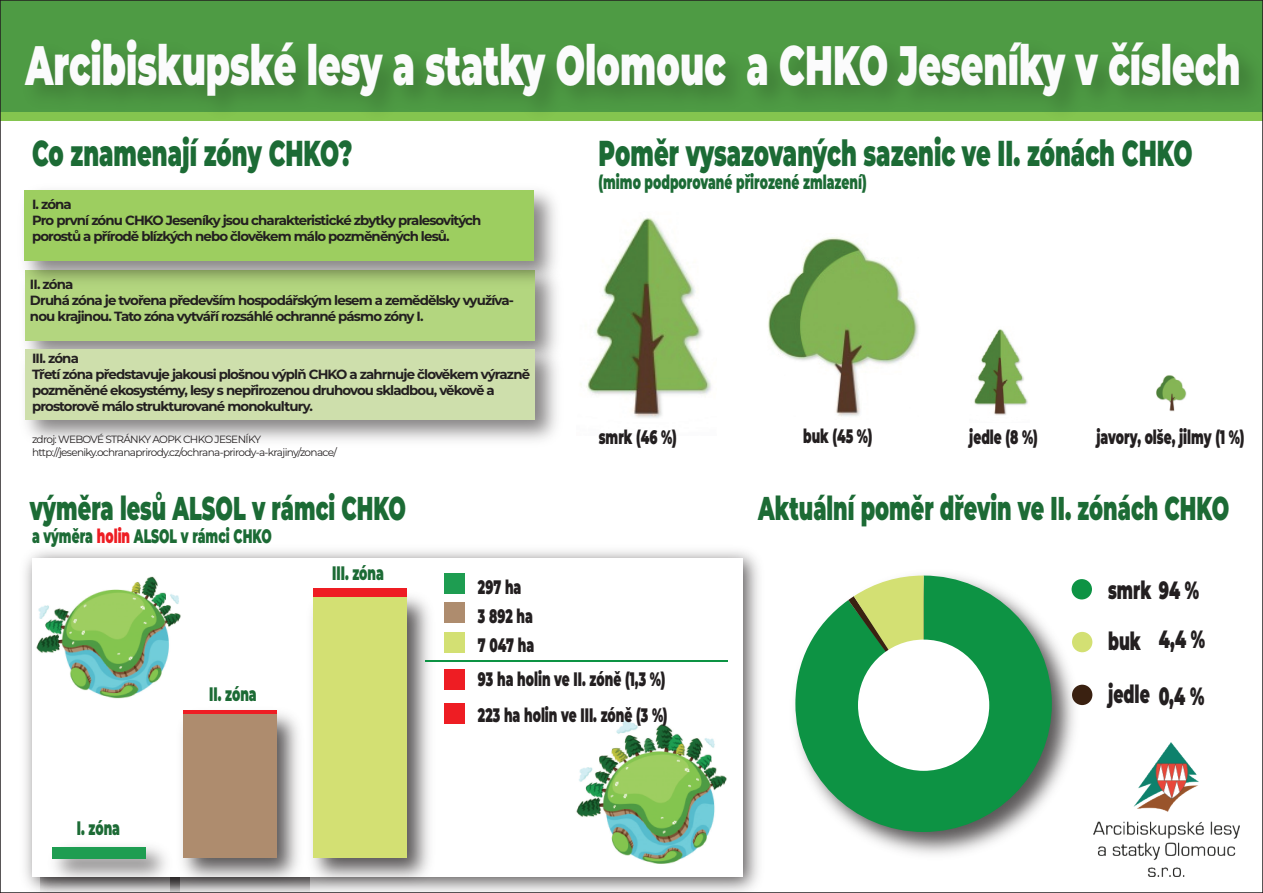
<style>
.page{position:relative;width:1263px;height:893px;background:#fff}
.page>*{position:absolute;margin:0;border:0;box-sizing:border-box;transform-origin:0 0}
.t1{font:900 55.5px "Montserrat";color:#fbfbfc;scale:.63 1}
.t2{font:900 36px "Montserrat";color:#1c6b35;scale:.63 1}
.t3{font:900 33px "Montserrat";color:#1c6b35;scale:.63 1}
.t4{font:900 24.9px "Montserrat";color:#231f20;scale:.63 1}
.t5{font:900 19.5px/29.1px "Montserrat";color:#231f20;scale:.63 1}
.t6{font:900 19.5px "Montserrat";color:#1c6b35;scale:.63 1}
.t7{font:700 13.35px/16px "Montserrat";letter-spacing:-.065em;color:#231f20}
.t8{font:10.5px/12.6px "Montserrat";letter-spacing:-.065em;color:#231f20}
.s1{color:#ee1d23}
</style>
<div class="page">
<img style="left:25px;top:550px;width:734px;height:340px">
<div style="left:32px;top:558px;width:710px;height:319px;background:#fff"></div>
<div style="left:26px;top:270px;width:509px;height:70px;background:#b3d67f"></div>
<img style="left:21px;top:190px;width:539px;height:104px">
<div style="left:25px;top:190px;width:509px;height:70px;background:#9dce60"></div>
<div style="left:0;top:0;width:1263px;height:121px;background:#4e9b44"></div>
<img style="left:13px;top:52px;width:1247px;height:69px">
<img style="left:36px;top:576px;width:145px;height:123px">
<img style="left:580px;top:217px;width:131px;height:201px">
<img style="left:768px;top:237px;width:151px;height:180px">
<img style="left:974px;top:329px;width:54px;height:86px">
<img style="left:1156px;top:375px;width:31px;height:36px">
<img style="left:859px;top:575px;width:226px;height:280px">
<svg style="left:795px;top:576px;width:257px;height:256px;fill:#0d9344"></svg>
<svg style="left:848px;top:576px;width:76px;height:128px;background:#93c16c"></svg>
<div style="left:858px;top:640px;width:131px;height:131px;background:#fff;border-radius:50%"></div>
<img style="left:1093px;top:743px;width:147px;height:134px">
<div style="left:1071px;top:579px;width:21px;height:20px;background:#0d9344;border-radius:50%"></div>
<div style="left:1072px;top:632px;width:20px;height:20px;background:#d3e073;border-radius:50%"></div>
<div style="left:1072px;top:685px;width:20px;height:20px;background:#3a2111;border-radius:50%"></div>
<div style="left:26px;top:349px;width:509px;height:70px;background:#cedfac"></div>
<img style="left:576px;top:720px;width:151px;height:144px">
<img style="left:40px;top:846px;width:130px;height:44px">
<div style="left:52px;top:847px;width:94px;height:11px;background:#1e9d51"></div>
<img style="left:170px;top:710px;width:131px;height:180px">
<div style="left:183px;top:713px;width:93px;height:145px;background:#ae8c6e"></div>
<img style="left:301px;top:596px;width:139px;height:294px">
<div style="left:313px;top:596px;width:94px;height:262px;background:#d3e073"></div>
<hr style="left:183px;top:710px;width:93px;height:3px;background:#ee1d23">
<div style="left:313px;top:588px;width:94px;height:8px;background:#ee1d23"></div>
<div style="left:444px;top:574px;width:21px;height:20px;background:#1e9d51"></div>
<div style="left:444px;top:603px;width:21px;height:20px;background:#ae8c6e"></div>
<div style="left:444px;top:632px;width:21px;height:20px;background:#d3e073"></div>
<div style="left:444px;top:669px;width:21px;height:20px;background:#ee1d23"></div>
<div style="left:444px;top:704px;width:21px;height:20px;background:#ee1d23"></div>
<hr style="left:425px;top:661px;width:302px;height:1px;background:#0d9344">
<h1 class="t1" style="left:26px;top:24px;width:1930px">Arcibiskupské lesy a statky Olomouc a CHKO Jeseníky v číslech</h1>
<h2 class="t2" style="left:598px;top:126px;width:944px">Poměr vysazovaných sazenic ve II. zónách CHKO</h2>
<h3 class="t6" style="left:598px;top:168px;width:427px">(mimo podporované přirozené zmlazení)</h3>
<h2 class="t2" style="left:32px;top:126px;width:510px">Co znamenají zóny CHKO?</h2>
<p class="t7" style="left:32px;top:195px;width:451px">I. zóna<br>Pro první zónu CHKO Jeseníky jsou charakteristické zbytky pralesovitých porostů a přírodě blízkých nebo člověkem málo pozměněných lesů.</p>
<p class="t7" style="left:30px;top:275px;width:485px">II. zóna<br>Druhá zóna je tvořena především hospodářským lesem a zemědělsky využíva&shy;nou krajinou. Tato zóna vytváří rozsáhlé ochranné pásmo zóny I.</p>
<p class="t7" style="left:32px;top:349px;width:500px">III. zóna<br>Třetí zóna představuje jakousi plošnou výplň CHKO a zahrnuje člověkem výrazně pozměněné ekosystémy, lesy s nepřirozenou druhovou skladbou, věkově a prostorově málo strukturované monokultury.</p>
<p class="t8" style="left:32px;top:433px;width:306px">zdroj: WEBOVÉ STRÁNKY AOPK CHKO JESENÍKY http://jeseniky.ochranaprirody.cz/ochrana-prirody-a-krajiny/zonace/</p>
<h3 class="t3" style="left:30px;top:483px;width:599px">výměra lesů ALSOL v rámci CHKO</h3>
<h3 class="t6" style="left:32px;top:521px;width:382px">a výměra <span class="s1">holin</span> ALSOL v rámci CHKO</h3>
<h3 class="t5" style="left:599px;top:421px;width:125px">smrk (46 %)</h3>
<h3 class="t5" style="left:803px;top:421px;width:112px">buk (45 %)</h3>
<h3 class="t5" style="left:969px;top:422px;width:110px">jedle (8 %)</h3>
<h3 class="t5" style="left:1096px;top:421px;width:237px">javory, olše, jilmy (1 %)</h3>
<h3 class="t3" style="left:758px;top:483px;width:749px">Aktuální poměr dřevin ve II. zónách CHKO</h3>
<h3 class="t6" style="left:77px;top:813px;width:70px">I. zóna</h3>
<h3 class="t6" style="left:209px;top:679px;width:77px">II. zóna</h3>
<h3 class="t6" style="left:332px;top:559px;width:84px">III. zóna</h3>
<h3 class="t5" style="left:478px;top:571px;width:91px">297 ha<br>3 892 ha<br>7 047 ha</h3>
<h3 class="t5" style="left:478px;top:660px;width:302px;line-height:35.5px">93 ha holin ve II. zóně (1,3 %)<br>223 ha holin ve III. zóně (3 %)</h3>
<h3 class="t4" style="left:1108px;top:572px;width:146px">smrk 94 %</h3>
<h3 class="t4" style="left:1108px;top:622px;width:54px">buk</h3>
<h3 class="t4" style="left:1159px;top:620px;width:75px">4,4 %</h3>
<h3 class="t4" style="left:1159px;top:677px;width:74px">0,4 %</h3>
<h3 class="t4" style="left:1108px;top:675px;width:68px">jedle</h3>
</div>
